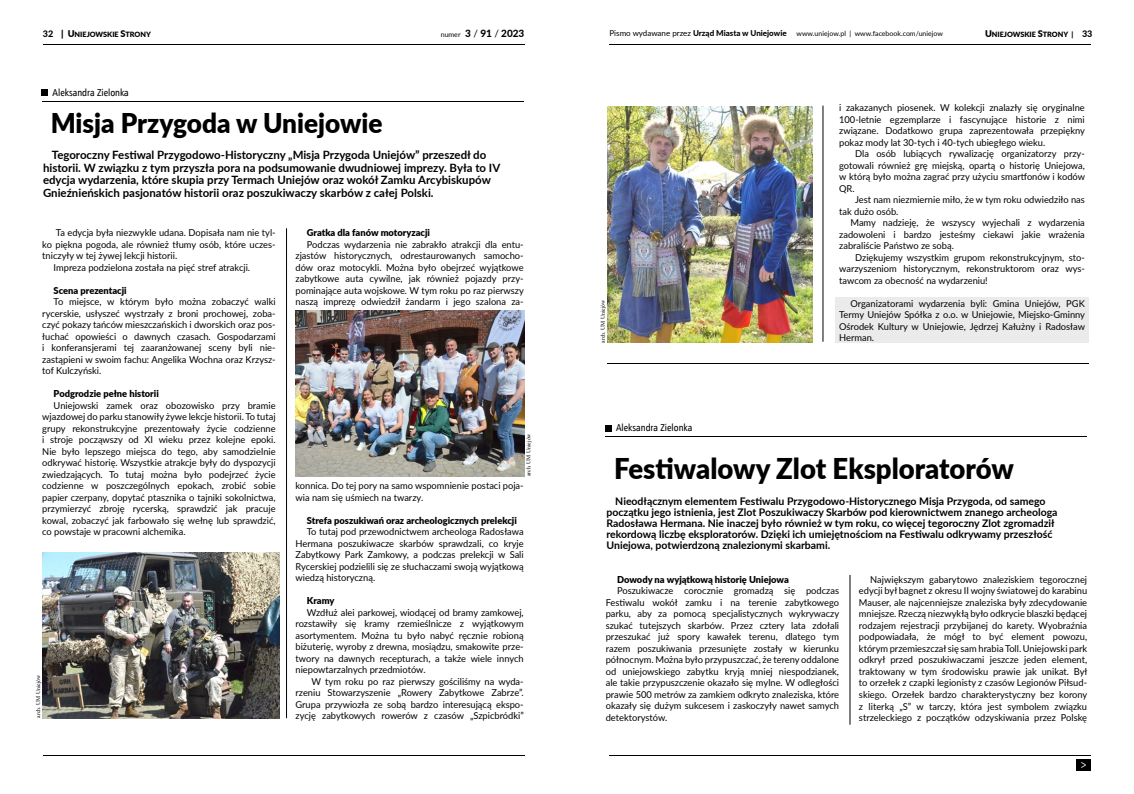
<style>
.page{position:relative;width:1134px;height:794px;background:#fff}
.page>*{position:absolute;margin:0;border:0;box-sizing:border-box;transform-origin:0 0}
.t1{font:900 28.6px "Lato";color:#000;scale:.96 1}
.t2{font:900 27.2px "Lato";color:#000;scale:.96 1}
.t3{font:700 12px "Minion Pro";color:#fff;scale:.86 1}
.t4{font:700 11.4px/12.5px "Lato";color:#000}
.t5{font:700 10.5px/11px "Lato";color:#000}
.t6{font:10px "Humnst 777 Cn EU";color:#000}
.t7{font:800 10px "Lato";color:#000}
.t8{font:9.5px/11.5px "Lato";color:#000;text-align:justify}
.t9{font:900 9.5px "Lato";color:#000}
.t10{font:900 7.2px "Lato";color:#000}
.t11{font:7px "Lato";color:#000}
.t12{font:5.7px "Times New Roman";color:#000}
.s1{font-weight:800;font-size:9px}
.s2{font-size:9.2px}
.s3{font-weight:400;font-size:7px}
.s4{font-weight:400}
.s5{font-size:8px}
.s6{font-weight:800;font-size:8px}
</style>
<div class="page">
<hr style="left:43px;top:44px;width:481px;height:1px;background:#000">
<hr style="left:43px;top:755px;width:481px;height:1px;background:#000">
<hr style="left:609px;top:44px;width:482px;height:1px;background:#000">
<hr style="left:609px;top:755px;width:482px;height:1px;background:#000">
<div style="left:835px;top:298px;width:254px;height:45px;background:#ebebec"></div>
<div style="left:1076px;top:759px;width:15px;height:12px;background:#000"></div>
<hr style="left:286px;top:228px;width:1px;height:490px;background:#000">
<hr style="left:850px;top:575px;width:1px;height:149px;background:#000">
<hr style="left:823px;top:106px;width:1px;height:236px;background:#000">
<hr style="left:42px;top:101px;width:482px;height:1px;background:#000">
<hr style="left:605px;top:436px;width:482px;height:1px;background:#000">
<svg style="left:42px;top:90px;width:6px;height:6px"></svg>
<svg style="left:605px;top:425px;width:6px;height:6px"></svg>
<hr style="left:607px;top:363px;width:482px;height:1px;background:#000">
<img style="left:43px;top:552px;width:236px;height:166px">
<img style="left:296px;top:310px;width:228px;height:166px">
<img style="left:607px;top:106px;width:205px;height:236px">
<p class="t10" style="left:43px;top:29px;width:110px"><span class="s1">32</span> <span class="s2">| U</span>NIEJOWSKIE <span class="s2">S</span>TRONY</p>
<p class="t7" style="left:441px;top:26px;width:85px"><span class="s3">numer</span> 3 <span class="s4">/</span> 91 <span class="s4">/</span> 2023</p>
<p class="t11" style="left:609px;top:28px;width:335px"><span class="s5">Pismo wydawane przez</span> <span class="s6">Urząd Miasta w Uniejowie</span> www.uniejow.pl | www.facebook.com/uniejow</p>
<p class="t10" style="left:985px;top:29px;width:109px"><span class="s2">U</span>NIEJOWSKIE <span class="s2">S</span>TRONY | <span class="s1">33</span></p>
<p class="t6" style="left:53px;top:86px;width:78px">Aleksandra Zielonka</p>
<h2 class="t2" style="left:51px;top:103px;width:347px">Misja Przygoda w Uniejowie</h2>
<p class="t4" style="left:43px;top:149px;width:459px;text-indent:9px">Tegoroczny Festiwal Przygodowo-Historyczny „Misja Przygoda Uniejów” przeszedł do historii. W związku z tym przyszła pora na podsumowanie dwudniowej imprezy. Była to IV edycja wydarzenia, które skupia przy Termach Uniejów oraz wokół Zamku Arcybiskupów Gnieźnieńskich pasjonatów historii oraz poszukiwaczy skarbów z całej Polski.</p>
<p class="t8" style="left:56px;top:226px;width:221px">Ta edycja była niezwykle udana. Dopisała nam nie tyl-</p>
<p class="t8" style="left:42px;top:238px;width:235px">ko piękna pogoda, ale również tłumy osób, które uczes-</p>
<p class="t8" style="left:42px;top:249px;width:136px">tniczyły w tej żywej lekcji historii.</p>
<p class="t8" style="left:54px;top:261px;width:198px">Impreza podzielona została na pięć stref atrakcji.</p>
<p class="t9" style="left:54px;top:283px;width:75px">Scena prezentacji</p>
<p class="t8" style="left:42px;top:295px;width:235px;text-indent:11px">To miejsce, w którym było można zobaczyć walki rycerskie, usłyszeć wystrzały z broni prochowej, zoba&shy;czyć pokazy tańców mieszczańskich i dworskich oraz pos&shy;łuchać opowieści o dawnych czasach. Gospodarzami i konferansjerami tej zaaranżowanej sceny byli nie&shy;zastąpieni w swoim fachu: Angelika Wochna oraz Krzysz&shy;tof Kulczyński.</p>
<p class="t9" style="left:54px;top:386px;width:107px">Podgrodzie pełne historii</p>
<p class="t8" style="left:42px;top:399px;width:235px;text-indent:11px">Uniejowski zamek oraz obozowisko przy bramie wjazdowej do parku stanowiły żywe lekcje historii. To tutaj grupy rekonstrukcyjne prezentowały życie codzienne i stroje począwszy od XI wieku przez kolejne epoki.<br>Nie było lepszego miejsca do tego, aby samodzielnie odkrywać historię. Wszystkie atrakcje były do dyspozycji zwiedzających. To tutaj można było podejrzeć życie codzienne w poszczególnych epokach, zrobić sobie papier czerpany, dopytać ptasznika o tajniki sokolnictwa, przymierzyć zbroję rycerską, sprawdzić jak pracuje kowal, zobaczyć jak farbowało się wełnę lub sprawdzić, co powstaje w pracowni alchemika.</p>
<p class="t12" style="left:34px;top:717px;width:44px;rotate:-90deg">arch. UM Uniejów</p>
<p class="t9" style="left:307px;top:225px;width:125px">Gratka dla fanów motoryzacji</p>
<p class="t8" style="left:295px;top:238px;width:230px;text-indent:11px">Podczas wydarzenia nie zabrakło atrakcji dla entu&shy;zjastów historycznych, odrestaurowanych samocho&shy;dów oraz motocykli. Można było obejrzeć wyjątkowe zabytkowe auta cywilne, jak również pojazdy przy&shy;pominające auta wojskowe. W tym roku po raz pierwszy naszą imprezę odwiedził żandarm i jego szalona za-</p>
<p class="t12" style="left:525px;top:476px;width:44px;rotate:-90deg">arch. UM Uniejów</p>
<p class="t8" style="left:295px;top:479px;width:230px">konnica. Do tej pory na samo wspomnienie postaci poja&shy;wia nam się uśmiech na twarzy.</p>
<p class="t9" style="left:307px;top:513px;width:211px">Strefa poszukiwań oraz archeologicznych prelekcji</p>
<p class="t8" style="left:295px;top:525px;width:230px;text-indent:11px">To tutaj pod przewodnictwem archeologa Radosława Hermana poszukiwacze skarbów sprawdzali, co kryje Zabytkowy Park Zamkowy, a podczas prelekcji w Sali Rycerskiej podzielili się ze słuchaczami swoją wyjątkową wiedzą historyczną.</p>
<p class="t9" style="left:307px;top:594px;width:29px">Kramy</p>
<p class="t8" style="left:295px;top:606px;width:230px;text-indent:11px">Wzdłuż alei parkowej, wiodącej od bramy zamkowej, rozstawiły się kramy rzemieślnicze z wyjątkowym asortymentem. Można tu było nabyć ręcznie robioną biżuterię, wyroby z drewna, mosiądzu, smakowite prze&shy;twory na dawnych recepturach, a także wiele innych niepowtarzalnych przedmiotów.</p>
<p class="t8" style="left:295px;top:675px;width:230px;text-indent:16px">W tym roku po raz pierwszy gościliśmy na wyda&shy;rzeniu Stowarzyszenie „Rowery Zabytkowe Zabrze”.<br>Grupa przywiozła ze sobą bardzo interesującą ekspo&shy;zycję zabytkowych rowerów z czasów „Szpicbródki”</p>
<p class="t12" style="left:599px;top:342px;width:44px;rotate:-90deg">arch. UM Uniejów</p>
<p class="t8" style="left:839px;top:102px;width:247px">i zakazanych piosenek. W kolekcji znalazły się oryginalne 100-letnie egzemplarze i fascynujące historie z nimi związane. Dodatkowo grupa zaprezentowała przepiękny pokaz mody lat 30-tych i 40-tych ubiegłego wieku.</p>
<p class="t8" style="left:839px;top:148px;width:247px;text-indent:16px">Dla osób lubiących rywalizację organizatorzy przy&shy;gotowali również grę miejską, opartą o historię Uniejowa, w którą było można zagrać przy użyciu smartfonów i kodów QR.</p>
<p class="t8" style="left:839px;top:194px;width:247px;text-indent:16px">Jest nam niezmiernie miło, że w tym roku odwiedziło nas tak dużo osób.</p>
<p class="t8" style="left:839px;top:217px;width:247px;text-indent:11px">Mamy nadzieję, że wszyscy wyjechali z wydarzenia zadowoleni i bardzo jesteśmy ciekawi jakie wrażenia zabraliście Państwo ze sobą.</p>
<p class="t8" style="left:839px;top:251px;width:247px;text-indent:16px">Dziękujemy wszystkim grupom rekonstrukcyjnym, sto&shy;warzyszeniom historycznym, rekonstruktorom oraz wys&shy;tawcom za obecność na wydarzeniu!</p>
<p class="t8" style="left:839px;top:297px;width:247px;text-indent:11px">Organizatorami wydarzenia byli: Gmina Uniejów, PGK Termy Uniejów Spółka z o.o. w Uniejowie, Miejsko-Gminny Ośrodek Kultury w Uniejowie, Jędrzej Kałużny i Radosław Herman.</p>
<p class="t6" style="left:616px;top:422px;width:78px">Aleksandra Zielonka</p>
<h1 class="t1" style="left:614px;top:447px;width:418px">Festiwalowy Zlot Eksploratorów</h1>
<p class="t5" style="left:606px;top:495px;width:453px;text-indent:9px">Nieodłącznym elementem Festiwalu Przygodowo-Historycznego Misja Przygoda, od samego początku jego istnienia, jest Zlot Poszukiwaczy Skarbów pod kierownictwem znanego archeologa Radosława Hermana. Nie inaczej było również w tym roku, co więcej tegoroczny Zlot zgromadził rekordową liczbę eksploratorów. Dzięki ich umiejętnościom na Festiwalu odkrywamy przeszłość Uniejowa, potwierdzoną znalezionymi skarbami.</p>
<p class="t9" style="left:617px;top:572px;width:173px">Dowody na wyjątkową historię Uniejowa</p>
<p class="t8" style="left:606px;top:584px;width:235px;text-indent:11px">Poszukiwacze corocznie gromadzą się podczas Festiwalu wokół zamku i na terenie zabytkowego parku, aby za pomocą specjalistycznych wykrywaczy szukać tutejszych skarbów. Przez cztery lata zdołali przeszukać już spory kawałek terenu, dlatego tym razem poszukiwania przesunięte zostały w kierunku północnym. Można było przypuszczać, że tereny oddalone od uniejowskiego zabytku kryją mniej niespodzianek, ale takie przypuszczenie okazało się mylne. W odległości prawie 500 metrów za zamkiem odkryto znaleziska, które okazały się dużym sukcesem i zaskoczyły nawet samych detektorystów.</p>
<p class="t8" style="left:859px;top:573px;width:230px;text-indent:11px">Największym gabarytowo znaleziskiem tegorocznej edycji był bagnet z okresu II wojny światowej do karabinu Mauser, ale najcenniejsze znaleziska były zdecydowanie mniejsze. Rzeczą niezwykłą było odkrycie blaszki będącej rodzajem rejestracji przybijanej do karety. Wyobraźnia podpowiadała, że mógł to być element powozu, którym przemieszczał się sam hrabia Toll. Uniejowski park odkrył przed poszukiwaczami jeszcze jeden element, traktowany w tym środowisku prawie jak unikat. Był to orzełek z czapki legionisty z czasów Legionów Piłsud&shy;skiego. Orzełek bardzo charakterystyczny bez korony z literką „S” w tarczy, która jest symbolem związku strzeleckiego z początków odzyskiwania przez Polskę</p>
<p class="t3" style="left:1081px;top:755px;width:8px">&gt;</p>
</div>
